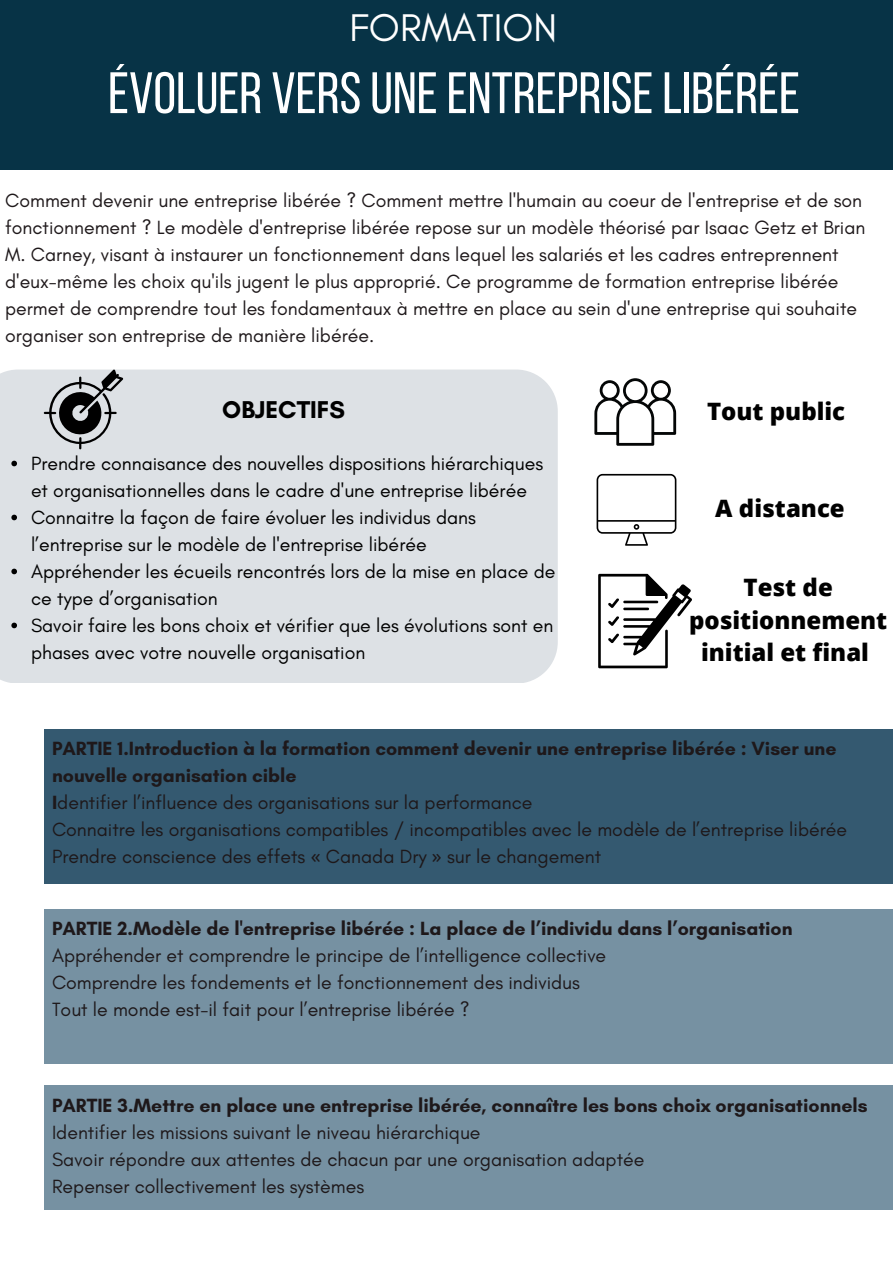
<style>
.page{position:relative;width:893px;height:1264px;background:#fff}
.page>*{position:absolute;margin:0;border:0;box-sizing:border-box;transform-origin:0 0}
.t1{font:58.2px "Bebas Neue";color:#fff}
.t2{font:39.3px "Glacial Indifference";color:#fff}
.t3{font:700 24.75px "Glacial Indifference";color:#000}
.t4{font:800 24px/32.5px "Open Sans";color:#000;text-align:center}
.t5{font:19.5px/27px "Glacial Indifference";color:#1e181a}
.t6{font:19.5px/27px "Glacial Indifference";color:#000}
.t7{font:700 19.5px "Glacial Indifference";color:#1e181a}
.s1{font-weight:700}
.s2{font-family:"Noto Sans"}
</style>
<div class="page">
<div style="left:0;top:0;width:892px;height:169px;background:#073346"></div>
<div style="left:0;top:369px;width:557px;height:314px;background:#dde1e5"></div>
<svg style="left:44px;top:369px;width:79px;height:80px;background:#989b9e"></svg>
<svg style="left:11px;top:460px;width:6px;height:6px"></svg>
<svg style="left:11px;top:514px;width:6px;height:6px"></svg>
<svg style="left:11px;top:568px;width:6px;height:6px"></svg>
<svg style="left:11px;top:622px;width:6px;height:6px"></svg>
<svg style="left:594px;top:378px;width:82px;height:67px"></svg>
<svg style="left:596px;top:474px;width:80px;height:71px"></svg>
<svg style="left:598px;top:574px;width:94px;height:94px"></svg>
<div style="left:44px;top:728px;width:848px;height:155px;background:#345970"></div>
<div style="left:44px;top:908px;width:848px;height:155px;background:#7691a2"></div>
<div style="left:44px;top:1084px;width:848px;height:125px;background:#7691a2"></div>
<h2 class="t2" style="left:349px;top:4px;width:209px">FORMATION</h2>
<h1 class="t1" style="left:108px;top:69px;width:693px">ÉVOLUER VERSUNEENTREPRISELIBÉRÉE</h1>
<p class="t5" style="left:5px;top:187px;width:861px">Comment devenir une entreprise libérée ? Comment mettre l'humain au coeur de l'entreprise et de son fonctionnement ? Le modèle d'entreprise libérée repose sur un modèle théorisé par Isaac Getz et Brian M. Carney, visant à instaurer un fonctionnement dans lequel les salariés et les cadres entreprennent d'eux-même les choix qu'ils jugent le plus approprié. Ce programme de formation entreprise libérée permet de comprendre tout les fondamentaux à mettre en place au sein d'une entreprise qui souhaite organiser son entreprise de manière libérée.</p>
<p class="t3" style="left:222px;top:394px;width:124px">OBJECTIFS</p>
<p class="t6" style="left:31px;top:449px;width:526px">Prendre connaisance des nouvelles dispositions hiérarchiques et organisationnelles dans le cadre d'une entreprise libérée Connaitre la façon de faire évoluer les individus dans l’entreprise sur le modèle de l'entreprise libérée<br>Appréhender les écueils rencontrés lors de la mise en place de ce type d’organisation<br>Savoir faire les bons choix et vérifier que les évolutions sont en phases avec votre nouvelle organisation</p>
<p class="t4" style="left:707px;top:395px;width:140px">Tout public</p>
<p class="t4" style="left:715px;top:491px;width:131px">A distance</p>
<p class="t4" style="left:689px;top:570px;width:200px">Test de positionnement initial et final</p>
<p class="t5" style="left:52px;top:735px;width:796px"><span class="s1">PARTIE 1.Introduction à la formation comment devenir une entreprise libérée : Viser une nouvelle organisation cible<br>I</span>dentifier l’influence des organisations sur la performance<br>Connaitre les organisations compatibles / incompatibles avec le modèle de l’entreprise libérée Prendre conscience des effets <span class="s2">«</span> Canada Dry <span class="s2">»</span> sur le changement</p>
<p class="t7" style="left:52px;top:916px;width:742px">PARTIE 2.Modèle de l'entreprise libérée : La place de l’individu dans l’organisation</p>
<p class="t5" style="left:52px;top:942px;width:555px">Appréhender et comprendre le principe de l’intelligence collective<br>Comprendre les fondements et le fonctionnement des individus<br>Tout le monde est-il fait pour l’entreprise libérée ?</p>
<p class="t7" style="left:52px;top:1093px;width:817px">PARTIE 3.Mettre en place une entreprise libérée, connaître les bons choix organisationnels</p>
<p class="t5" style="left:52px;top:1118px;width:594px">Identifier les missions suivant le niveau hiérarchique<br>Savoir répondre aux attentes de chacun par une organisation adaptée<br>Repenser collectivement les systèmes</p>
</div>
